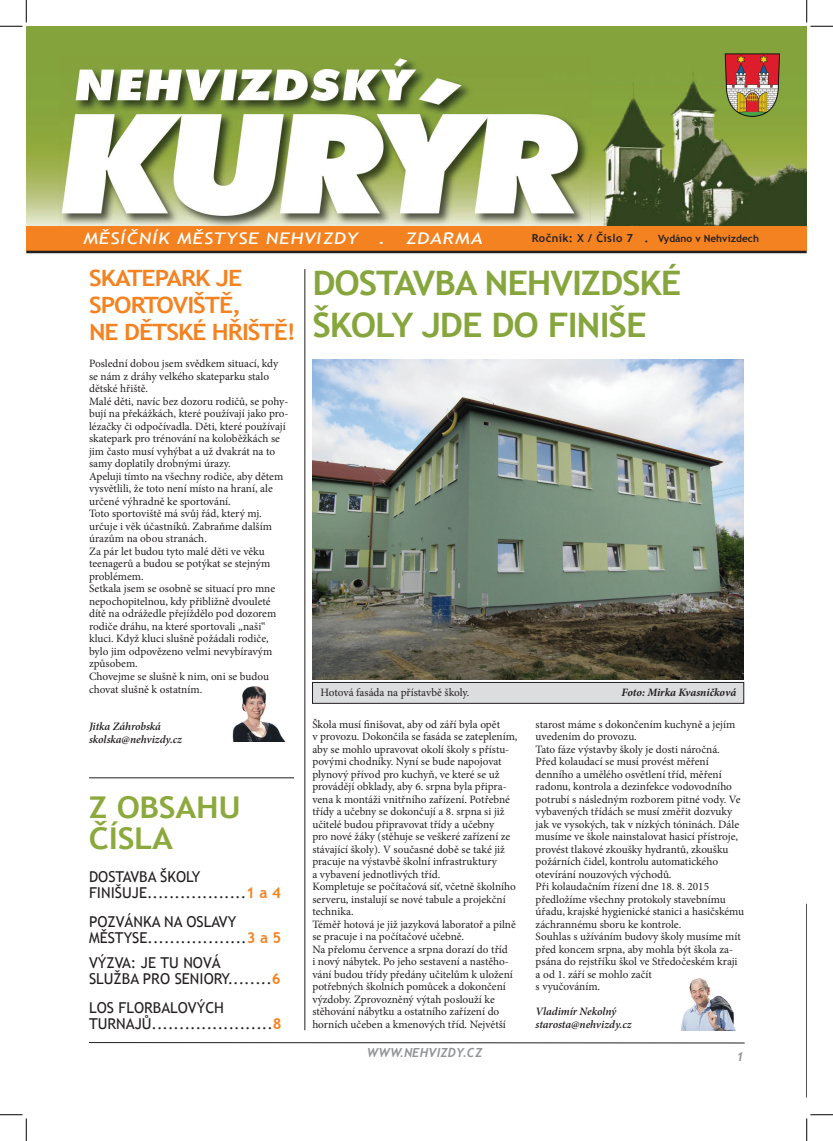
<style>
.page{position:relative;width:833px;height:1141px;background:#fff}
.page>*{position:absolute;margin:0;border:0;box-sizing:border-box;transform-origin:0 0}
.t1{font:700 33.75px/42.5px "Trebuchet MS";letter-spacing:-.03em;color:#86a63d;scale:1.07 1}
.t2{font:700 30px/31.2px "Trebuchet MS";letter-spacing:-.01em;color:#8ca93d;scale:1.1 1}
.t3{font:700 22.5px/27px "Trebuchet MS";letter-spacing:-.04em;color:#f58220;scale:1.1 1}
.t4{font:italic 16px "Trebuchet MS";letter-spacing:.03em;color:#fff;scale:1.24 1}
.t5{font:15px/16.2px "Trebuchet MS";color:#231f20}
.t6{font:italic 700 12.5px "Trebuchet";color:#939598}
.t7{font:11.25px/12.5px "Minion Pro";color:#231f20}
.t8{font:italic 600 11.25px/12.5px "Minion Pro";letter-spacing:-.01em;color:#231f20}
.t9{font:italic 700 11.25px "Minion Pro";letter-spacing:-.005em;color:#231f20}
.t10{font:700 10px "Trebuchet MS";color:#231f20}
.s1{font-size:11px}
.s2{font-weight:700;color:#f58220}
</style>
<div class="page">
<svg style="left:89px;top:1042px;width:656px;height:1px"></svg>
<img style="left:26px;top:26px;width:780px;height:200px">
<div style="left:26px;top:226px;width:780px;height:25px;background:#f58220"></div>
<hr style="left:26px;top:251px;width:780px;height:2px;background:#231f20">
<hr style="left:806px;top:903px;width:1px;height:194px;background:#231f20">
<img style="left:312px;top:359px;width:431px;height:320px">
<hr style="left:304px;top:269px;width:1px;height:761px;background:#231f20">
<hr style="left:89px;top:777px;width:205px;height:1px;background:#231f20">
<img style="left:681px;top:978px;width:54px;height:52px">
<img style="left:232px;top:686px;width:53px;height:55px">
<div style="left:312px;top:682px;width:431px;height:21px;background:#dcdddf"></div>
<div style="left:312px;top:682px;width:431px;height:21px;border:1px solid #231f20"></div>
<svg style="left:0;top:0;width:27px;height:27px"></svg>
<svg style="left:0;top:1114px;width:27px;height:26px"></svg>
<svg style="left:806px;top:0;width:26px;height:27px"></svg>
<svg style="left:806px;top:1114px;width:26px;height:26px"></svg>
<h3 class="t4" style="left:83px;top:229px;width:323px">MĚSÍČNÍK MĚSTYSE NEHVIZDY . ZDARMA</h3>
<p class="t10" style="left:531px;top:233px;width:229px"><span class="s1">Ročník: X / Číslo 7 .</span> Vydáno v Nehvizdech</p>
<h3 class="t3" style="left:89px;top:264px;width:189px">SKATEPARK JE<br>SPORTOVIŠTĚ,<br>NE DĚTSKÉ HŘIŠTĚ!</h3>
<p class="t7" style="left:89px;top:357px;width:201px">Poslední dobou jsem svědkem situací, kdy se nám z dráhy velkého skateparku stalo dětské hřiště.<br>Malé děti, navíc bez dozoru rodičů, se pohy&shy;bují na překážkách, které používají jako pro&shy;lézačky či odpočívadla. Děti, které používají skatepark pro trénování na koloběžkách se jim často musí vyhýbat a už dvakrát na to samy doplatily drobnými úrazy.<br>Apeluji tímto na všechny rodiče, aby dětem vysvětlili, že toto není místo na hraní, ale určené výhradně ke sportování.<br>Toto sportoviště má svůj řád, který mj. určuje i věk účastníků. Zabraňme dalším úrazům na obou stranách.<br>Za pár let budou tyto malé děti ve věku teenagerů a budou se potýkat se stejným problémem.<br>Setkala jsem se osobně se situací pro mne nepochopitelnou, kdy přibližně dvouleté dítě na odrážedle přejíždělo pod dozorem rodiče dráhu, na které sportovali „naši“ kluci. Když kluci slušně požádali rodiče, bylo jim odpovězeno velmi nevybíravým způsobem.<br>Chovejme se slušně k nim, oni se budou chovat slušně k ostatním.</p>
<p class="t8" style="left:89px;top:720px;width:94px">Jitka Záhrobská skolska@nehvizdy.cz</p>
<h2 class="t2" style="left:89px;top:791px;width:139px">Z OBSAHU<br>ČÍSLA</h2>
<h3 class="t5" style="left:89px;top:868px;width:193px">DOSTAVBA ŠKOLY<br>FINIŠUJE..................<span class="s2">1 a 4</span></h3>
<h3 class="t5" style="left:89px;top:913px;width:194px">POZVÁNKA NA OSLAVY<br>MĚSTYSE..................<span class="s2">3 a 5</span></h3>
<h3 class="t5" style="left:89px;top:954px;width:193px">VÝZVA: JE TU NOVÁ<br>SLUŽBA PRO SENIORY........<span class="s2">6</span></h3>
<h3 class="t5" style="left:89px;top:999px;width:194px">LOS FLORBALOVÝCH<br>TURNAJŮ......................<span class="s2">8</span></h3>
<h1 class="t1" style="left:312px;top:262px;width:346px">DOSTAVBA NEHVIZDSKÉ<br>ŠKOLY JDE DO FINIŠE</h1>
<p class="t7" style="left:320px;top:686px;width:150px">Hotová fasáda na přístavbě školy.</p>
<p class="t9" style="left:621px;top:684px;width:116px">Foto: Mirka Kvasničková</p>
<p class="t7" style="left:312px;top:717px;width:206px">Škola musí nišovat, aby od září byla opět<br>v provozu. Dokončila se fasáda se zateplením, aby se mohlo upravovat okolí školy s přístu&shy;povými chodníky. Nyní se bude napojovat plynový přívod pro kuchyň, ve které se už provádějí obklady, aby 6. srpna byla připra&shy;vena k montáži vnitřního zařízení. Potřebné třídy a učebny se dokončují a 8. srpna si již učitelé budou připravovat třídy a učebny<br>pro nové žáky (stěhuje se veškeré zařízení ze stávající školy). V současné době se také již pracuje na výstavbě školní infrastruktury<br>a vybavení jednotlivých tříd.<br>Kompletuje se počítačová síť, včetně školního serveru, instalují se nové tabule a projekční technika.<br>Téměř hotová je již jazyková laboratoř a pilně se pracuje i na počítačové učebně.<br>Na přelomu července a srpna dorazí do tříd<br>i nový nábytek. Po jeho sestavení a nastěho&shy;vání budou třídy předány učitelům k uložení potřebných školních pomůcek a dokončení výzdoby. Zprovozněný výtah poslouží ke stěhování nábytku a ostatního zařízení do horních učeben a kmenových tříd. Největší</p>
<p class="t7" style="left:535px;top:717px;width:210px">starost máme s dokončením kuchyně a jejím uvedením do provozu.<br>Tato fáze výstavby školy je dosti náročná.<br>Před kolaudací se musí provést měření denního a umělého osvětlení tříd, měření radonu, kontrola a dezinfekce vodovodního potrubí s následným rozborem pitné vody. Ve vybavených třídách se musí změřit dozvuky jak ve vysokých, tak v nízkých tóninách. Dále musíme ve škole nainstalovat hasicí přístroje, provést tlakové zkoušky hydrantů, zkoušku požárních čidel, kontrolu automatického otevírání nouzových východů.<br>Při kolaudačním řízení dne 18. 8. 2015 předložíme všechny protokoly stavebnímu úřadu, krajské hygienické stanici a hasičskému záchrannému sboru ke kontrole.<br>Souhlas s užíváním budovy školy musíme mít před koncem srpna, aby mohla být škola za&shy;psána do rejstříku škol ve Středočeském kraji a od 1. září se mohlo začít<br>s vyučováním.</p>
<p class="t8" style="left:535px;top:1005px;width:97px">Vladimír Nekolný starosta@nehvizdy.cz</p>
<p class="t6" style="left:366px;top:1044px;width:117px">WWW.NEHVIZDY.CZ</p>
<p class="t6" style="left:736px;top:1048px;width:9px">1</p>
</div>
